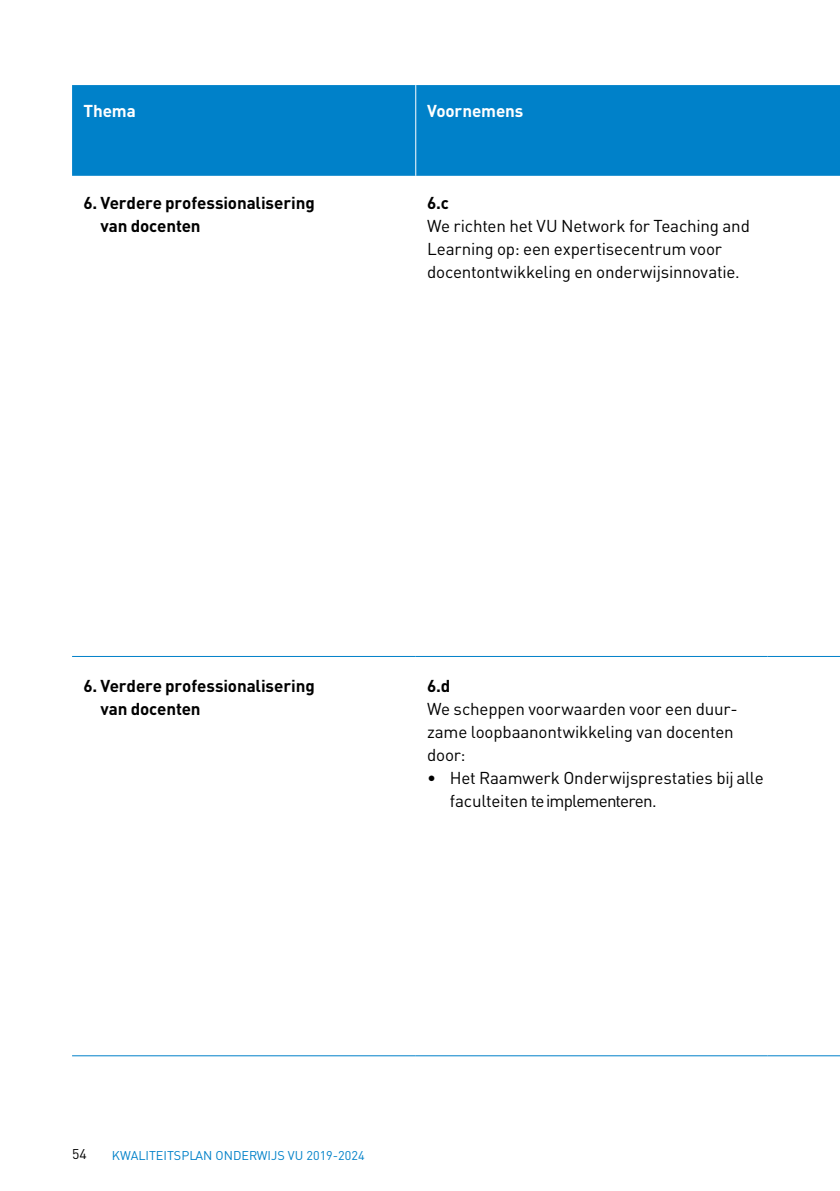
<style>
.page{position:relative;width:840px;height:1191px;background:#fff}
.page>*{position:absolute;margin:0;border:0;box-sizing:border-box;transform-origin:0 0}
.t1{font:17px/23px "DIN Pro";letter-spacing:-.01em;color:#000}
.t2{font:700 17px/23px "DIN Pro";letter-spacing:-.01em;color:#000}
.t3{font:700 17px "DIN Pro";letter-spacing:-.01em;color:#fff}
.t4{font:14px "DIN Pro";color:#000}
.t5{font:12.6px "DIN Pro";color:#0081c9}
</style>
<div class="page">
<div style="left:72px;top:85px;width:767px;height:91px;background:#0081c9"></div>
<hr style="left:72px;top:1055px;width:343px;height:1px;background:#0081c9">
<hr style="left:415px;top:1055px;width:352px;height:1px;background:#0081c9">
<hr style="left:767px;top:1055px;width:72px;height:1px;background:#0081c9">
<hr style="left:72px;top:656px;width:343px;height:1px;background:#0081c9">
<hr style="left:415px;top:656px;width:352px;height:1px;background:#0081c9">
<hr style="left:767px;top:656px;width:72px;height:1px;background:#0081c9">
<hr style="left:415px;top:85px;width:1px;height:91px;background:#fff">
<p class="t3" style="left:83px;top:97px;width:54px">Thema</p>
<p class="t3" style="left:427px;top:97px;width:98px">Voornemens</p>
<p class="t2" style="left:100px;top:189px;width:216px;text-indent:-17px">6. Verdere professionalisering van docenten</p>
<p class="t2" style="left:427px;top:189px;width:23px">6.c</p>
<p class="t1" style="left:427px;top:213px;width:324px">We richten het VU Network for Teaching and<br>Learning op: een expertisecentrum voor docentontwikkeling en onderwijsinnovatie.</p>
<p class="t2" style="left:100px;top:672px;width:216px;text-indent:-17px">6. Verdere professionalisering van docenten</p>
<p class="t2" style="left:427px;top:672px;width:25px">6.d</p>
<p class="t1" style="left:427px;top:696px;width:312px">We scheppen voorwaarden voor een duur&shy;zame loopbaanontwikkeling van docenten door:</p>
<p class="t1" style="left:449px;top:765px;width:315px;text-indent:-23px">• Het Raamwerk Onderwijsprestaties bij alle faculteiten te implementeren.</p>
<p class="t4" style="left:72px;top:1143px;width:16px">54</p>
<p class="t5" style="left:112px;top:1145px;width:254px">KWALITEITSPLAN ONDERWIJS VU 2019-2024</p>
</div>
